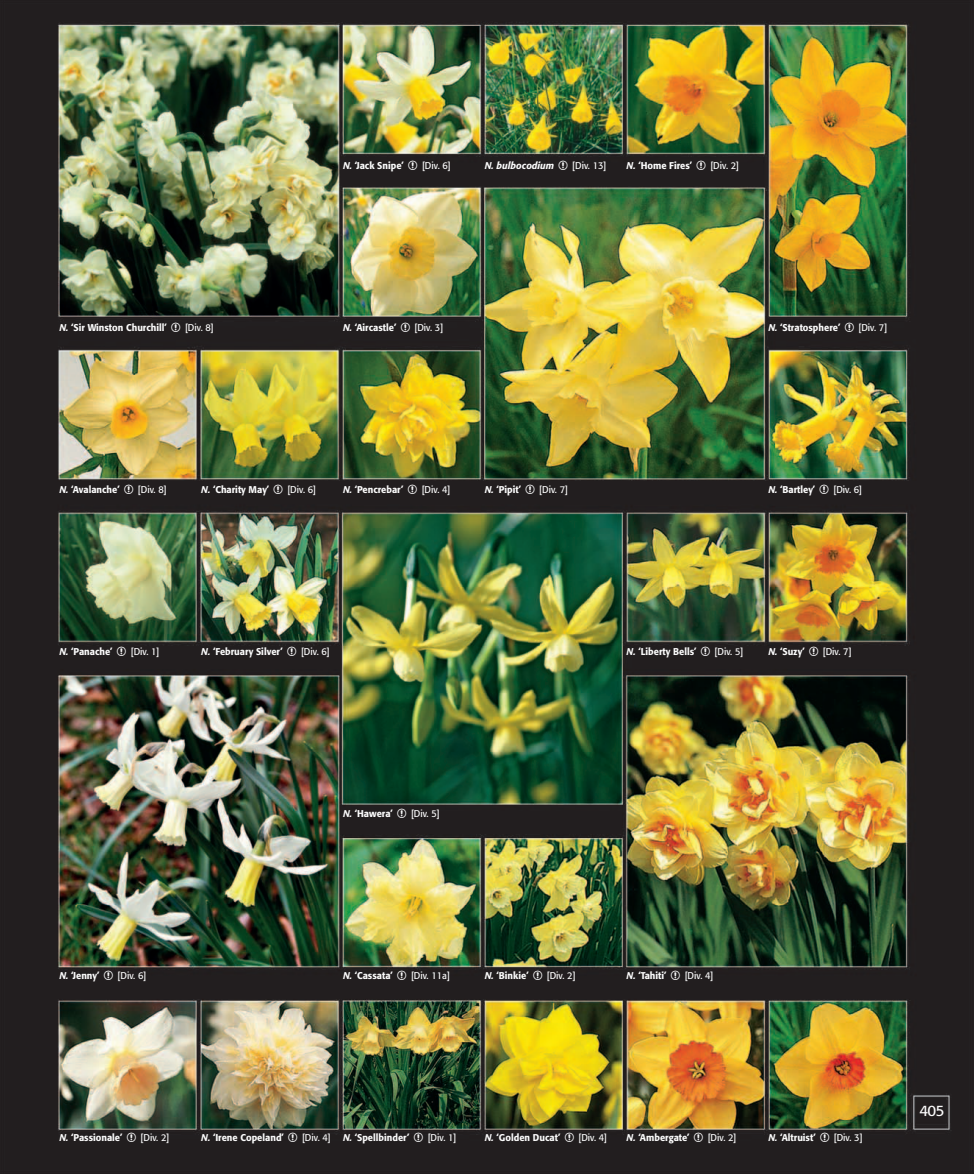
<style>
.page{position:relative;width:974px;height:1174px;background:#fff}
.page>*{position:absolute;margin:0;border:0;box-sizing:border-box;transform-origin:0 0}
.t1{font:15px "Formata BQ";color:#fcfcfc}
.t2{font:500 9.75px "Formata BQ";color:#fcfcfc;scale:.95 1}
.t3{font:italic 500 9.75px "Formata BQ";color:#fcfcfc;scale:.95 1}
.t4{font:9.75px "Formata BQ";color:#fcfcfc;scale:.95 1}
.s1{font-style:italic}
.s2{font-family:"Garden Plant";font-weight:400;font-size:13.5px}
.s3{font-weight:400}
.s4{font-family:"Garden Plant";font-weight:400;font-style:normal;font-size:13.5px}
.s5{font-weight:400;font-style:normal}
.s6{font-weight:500;font-style:italic}
.s7{font-weight:500}
.s8{font-family:"Garden Plant";font-size:13.5px}
</style>
<div class="page">
<img style="left:0;top:0;width:974px;height:1174px">
<p class="t2" style="left:60px;top:323px;width:164px"><span class="s1">N.</span> ‘Sir Winston Churchill’ <span class="s2">t</span> <span class="s3">[Div. 8]</span></p>
<p class="t2" style="left:343px;top:161px;width:115px"><span class="s1">N.</span> ‘Jack Snipe’ <span class="s2">t</span> <span class="s3">[Div. 6]</span></p>
<p class="t3" style="left:485px;top:161px;width:129px">N. bulbocodium <span class="s4">t</span> <span class="s5">[Div. 13]</span></p>
<p class="t2" style="left:626px;top:161px;width:120px"><span class="s1">N.</span> ‘Home Fires’ <span class="s2">t</span> <span class="s3">[Div. 2]</span></p>
<p class="t2" style="left:343px;top:323px;width:107px"><span class="s1">N.</span> ‘Aircastle’ <span class="s2">t</span> <span class="s3">[Div. 3]</span></p>
<p class="t2" style="left:768px;top:323px;width:127px"><span class="s1">N.</span> ‘Stratosphere’ <span class="s2">t</span> <span class="s3">[Div. 7]</span></p>
<p class="t2" style="left:60px;top:485px;width:114px"><span class="s1">N.</span> ‘Avalanche’ <span class="s2">t</span> <span class="s3">[Div. 8]</span></p>
<p class="t2" style="left:201px;top:485px;width:122px"><span class="s1">N.</span> ‘Charity May’ <span class="s2">t</span> <span class="s3">[Div. 6]</span></p>
<p class="t2" style="left:343px;top:485px;width:115px"><span class="s1">N.</span> ‘Pencrebar’ <span class="s2">t</span> <span class="s3">[Div. 4]</span></p>
<p class="t2" style="left:485px;top:485px;width:89px"><span class="s1">N.</span> ‘Pipit’ <span class="s2">t</span> <span class="s3">[Div. 7]</span></p>
<p class="t2" style="left:768px;top:485px;width:100px"><span class="s1">N.</span> ‘Bartley’ <span class="s2">t</span> <span class="s3">[Div. 6]</span></p>
<p class="t2" style="left:60px;top:647px;width:107px"><span class="s1">N.</span> ‘Panache’ <span class="s2">t</span> <span class="s3">[Div. 1]</span></p>
<p class="t2" style="left:201px;top:647px;width:137px"><span class="s1">N.</span> ‘February Silver’ <span class="s2">t</span> <span class="s3">[Div. 6]</span></p>
<p class="t2" style="left:626px;top:647px;width:124px"><span class="s1">N.</span> ‘Liberty Bells’ <span class="s2">t</span> <span class="s3">[Div. 5]</span></p>
<p class="t4" style="left:768px;top:647px;width:89px"><span class="s6">N.</span> <span class="s7">‘Suzy’</span> <span class="s8">t</span> [Div. 7]</p>
<p class="t2" style="left:343px;top:809px;width:103px"><span class="s1">N.</span> ‘Hawera’ <span class="s2">t</span> <span class="s3">[Div. 5]</span></p>
<p class="t2" style="left:60px;top:971px;width:93px"><span class="s1">N.</span> ‘Jenny’ <span class="s2">t</span> <span class="s3">[Div. 6]</span></p>
<p class="t2" style="left:343px;top:971px;width:114px"><span class="s1">N.</span> ‘Cassata’ <span class="s2">t</span> <span class="s3">[Div. 11a]</span></p>
<p class="t2" style="left:485px;top:971px;width:97px"><span class="s1">N.</span> ‘Binkie’ <span class="s2">t</span> <span class="s3">[Div. 2]</span></p>
<p class="t2" style="left:626px;top:971px;width:93px"><span class="s1">N.</span> ‘Tahiti’ <span class="s2">t</span> <span class="s3">[Div. 4]</span></p>
<p class="t2" style="left:60px;top:1133px;width:117px"><span class="s1">N.</span> ‘Passionale’ <span class="s2">t</span> <span class="s3">[Div. 2]</span></p>
<p class="t2" style="left:201px;top:1133px;width:138px"><span class="s1">N.</span> ‘Irene Copeland’ <span class="s2">t</span> <span class="s3">[Div. 4]</span></p>
<p class="t2" style="left:343px;top:1133px;width:121px"><span class="s1">N.</span> ‘Spellbinder’ <span class="s2">t</span> <span class="s3">[Div. 1]</span></p>
<p class="t2" style="left:485px;top:1133px;width:130px"><span class="s1">N.</span> ‘Golden Ducat’ <span class="s2">t</span> <span class="s3">[Div. 4]</span></p>
<p class="t2" style="left:626px;top:1133px;width:117px"><span class="s1">N.</span> ‘Ambergate’ <span class="s2">t</span> <span class="s3">[Div. 2]</span></p>
<p class="t2" style="left:768px;top:1133px;width:101px"><span class="s1">N.</span> ‘Altruist’ <span class="s2">t</span> <span class="s3">[Div. 3]</span></p>
<h1 class="t1" style="left:919px;top:1103px;width:27px">405</h1>
</div>
